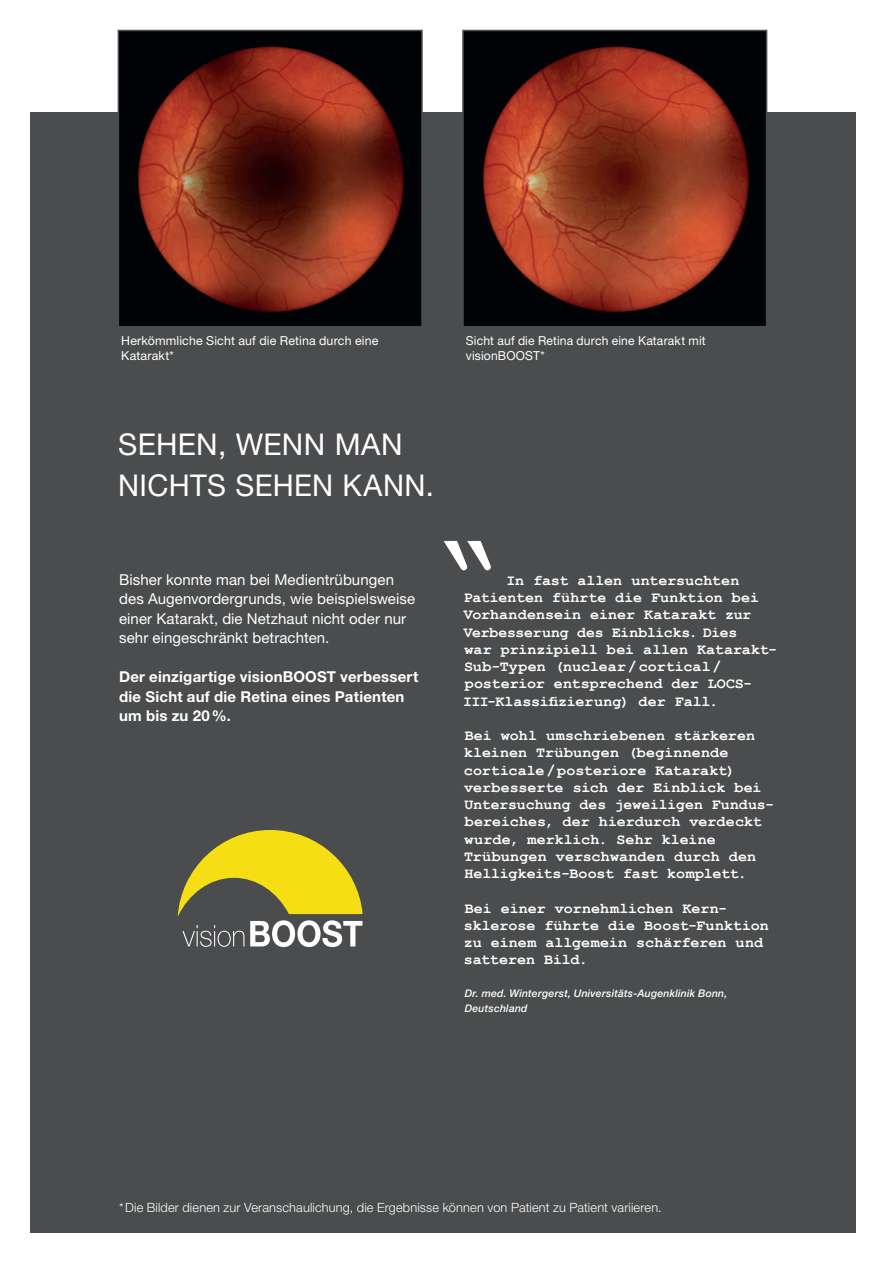
<style>
.page{position:relative;width:885px;height:1263px;background:#fff}
.page>*{position:absolute;margin:0;border:0;box-sizing:border-box;transform-origin:0 0}
.t1{font:700 112.5px "Courier New";color:#fff}
.Pagina{font:30px/40.5px "Helvetica Neue LT Std";letter-spacing:.015em;color:#fff}
.t2{font:700 15px/17.2px "Courier New";letter-spacing:.005em;color:#fff}
.t3{font:15px/19.5px "Helvetica Neue LT Std";letter-spacing:.005em;color:#fff}
.t4{font:700 15px/19.5px "Helvetica Neue LT Std";letter-spacing:.015em;color:#fff}
.t5{font:300 12.75px "Helvetica Neue LT Std";letter-spacing:.015em;color:#fff}
.t6{font:12.3px/15px "Helvetica Neue LT Std";letter-spacing:.01em;color:#fff}
.t7{font:italic 500 10.5px/15px "Helvetica Neue LT Std";letter-spacing:.025em;color:#fff}
</style>
<div class="page">
<div style="left:30px;top:113px;width:825px;height:1120px;background:#4b4c4d"></div>
<svg style="left:117px;top:29px;width:306px;height:297px"></svg>
<svg style="left:461px;top:29px;width:307px;height:297px"></svg>
<svg style="left:178px;top:830px;width:184px;height:117px"></svg>
<p class="t6" style="left:121px;top:333px;width:259px">Herkömmliche Sicht auf die Retina durch eine<br>Katarakt*</p>
<p class="t6" style="left:466px;top:333px;width:241px">Sicht auf die Retina durch eine Katarakt mit visionBOOST*</p>
<p class="Pagina" style="left:118px;top:424px;width:317px">SEHEN, WENN MAN<br>NICHTS SEHEN KANN.</p>
<p class="t3" style="left:119px;top:569px;width:297px">Bisher konnte man bei Medientrübungen des Augenvordergrunds, wie beispielsweise einer Katarakt, die Netzhaut nicht oder nur sehr eingeschränkt betrachten.</p>
<p class="t4" style="left:119px;top:667px;width:301px">Der einzigartige visionBOOST verbessert die Sicht auf die Retina eines Patienten um bis zu 20%.</p>
<p class="t1" style="left:434px;top:506px;width:69px">“</p>
<p class="t2" style="left:463px;top:571px;width:315px;text-indent:43px">In fast allen untersuchten Patienten führte die Funktion bei Vorhandensein einer Katarakt zur Verbesserung des Einblicks. Dies<br>war prinzipiell bei allen Katarakt-Sub-Typen (nuclear/cortical/ posterior entsprechend der LOCS-III--Klassifizierung) der Fall.</p>
<p class="t2" style="left:464px;top:726px;width:309px">Bei wohl umschriebenen stärkeren kleinen Trübungen (beginnende corticale/posteriore Katarakt) verbesserte sich der Einblick bei Untersuchung des jeweiligen Fundus&shy;bereiches, der hierdurch verdeckt wurde, merklich. Sehr kleine Trübungen verschwanden durch den Helligkeits-Boost fast komplett.</p>
<p class="t2" style="left:464px;top:899px;width:306px">Bei einer vornehmlichen Kern&shy;sklerose führte die Boost-Funktion zu einem allgemein schärferen und satteren Bild.</p>
<p class="t7" style="left:464px;top:985px;width:264px">Dr. med. Wintergerst, Universitäts-Augenklinik Bonn,<br>Deutschland</p>
<p class="t5" style="left:119px;top:1199px;width:544px">*Die Bilder dienen zur Veranschaulichung, die Ergebnisse können von Patient zu Patient variieren.</p>
</div>
